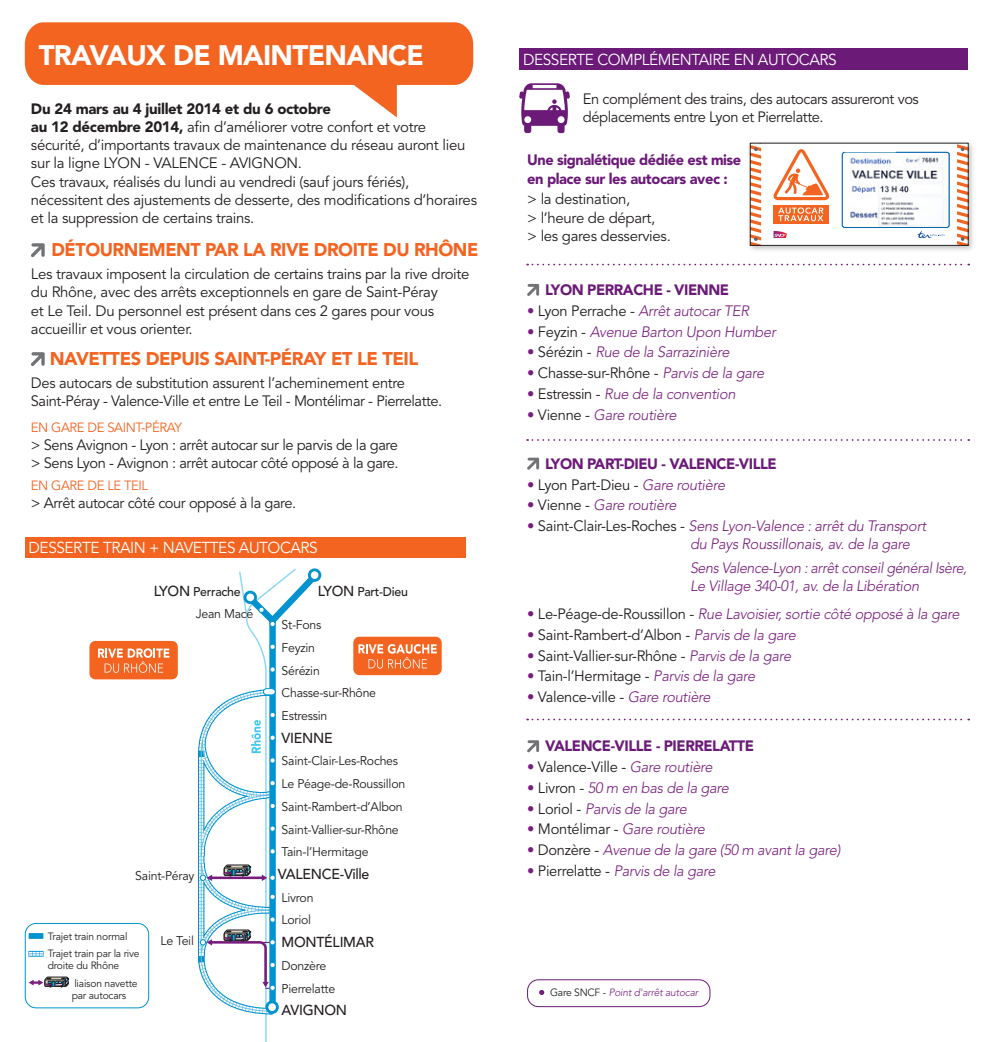
<style>
.page{position:relative;width:993px;height:1042px;background:#fff}
.page>*{position:absolute;margin:0;border:0;box-sizing:border-box;transform-origin:0 0}
.t1{font:900 28px "Avenir";letter-spacing:-.025em;color:#fff}
.t2{font:900 18.2px "Avenir";letter-spacing:-.025em;color:#f36421}
.t3{font:15.75px "Avenir";letter-spacing:-.03em;color:#fff}
.t4{font:15.05px/18.2px "Avenir";letter-spacing:-.02em;color:#231f20}
.t5{font:italic 300 15.05px/18.2px "Avenir";letter-spacing:-.02em;color:#781d7d}
.t6{font:900 15.05px "Avenir";letter-spacing:-.03em;color:#6b1a78}
.t7{font:italic 300 15.05px "Avenir";letter-spacing:-.02em;color:#781d7d;scale:.96 1}
.t8{font:500 14.35px "Avenir";letter-spacing:-.02em;color:#231f20}
.t9{font:13.3px "Avenir";letter-spacing:-.03em;color:#f36421}
.t10{font:12.6px "Avenir";letter-spacing:-.02em;color:#231f20}
.t11{font:500 12.6px "Avenir";letter-spacing:-.02em;color:#231f20}
.t12{font:10.5px "Avenir";letter-spacing:-.02em;color:#231f20}
.t13{font:italic 300 10.5px "Avenir";letter-spacing:-.02em;color:#781d7d}
.s1{font-weight:900}
.s2{font-weight:400;font-style:normal}
.s3{font-weight:400;font-style:normal;color:#231f20}
.s4{color:#781d7d}
.s5{font-weight:300;font-style:italic;color:#781d7d}
.s6{font-size:14.35px}
</style>
<div class="page">
<div style="left:25px;top:537px;width:440px;height:20px;background:#f36421"></div>
<div style="left:519px;top:49px;width:448px;height:21px;background:#6b1a78"></div>
<svg style="left:25px;top:22px;width:448px;height:95px;fill:#f36421"></svg>
<svg style="left:31px;top:243px;width:14px;height:14px"></svg>
<svg style="left:31px;top:352px;width:14px;height:14px"></svg>
<svg style="left:527px;top:284px;width:12px;height:12px"></svg>
<svg style="left:527px;top:458px;width:12px;height:12px"></svg>
<svg style="left:527px;top:740px;width:12px;height:12px"></svg>
<div style="left:89px;top:641px;width:89px;height:38px;background:#f36421;border-radius:6px"></div>
<svg style="left:98px;top:648px;width:71px;height:25px"></svg>
<svg style="left:198px;top:568px;width:123px;height:474px"></svg>
<div style="left:353px;top:637px;width:88px;height:38px;background:#f36421;border-radius:6px"></div>
<svg style="left:358px;top:644px;width:78px;height:24px"></svg>
<svg style="left:519px;top:83px;width:50px;height:50px"></svg>
<div style="left:29px;top:933px;width:14px;height:6px;background:#0093d0"></div>
<svg style="left:29px;top:951px;width:14px;height:5px"></svg>
<div style="left:25px;top:923px;width:124px;height:85px;border:1px solid #0093d0;border-radius:11px"></div>
<svg style="left:29px;top:976px;width:40px;height:12px"></svg>
<div style="left:527px;top:979px;width:183px;height:28px;border:1px solid #6b1a78;border-radius:11px"></div>
<svg style="left:539px;top:990px;width:5px;height:5px"></svg>
<div style="left:746px;top:139px;width:229px;height:114px;background:#231f20;opacity:.3"></div>
<div style="left:750px;top:143px;width:217px;height:102px;background:#fff"></div>
<div style="left:773px;top:205px;width:55px;height:19px;background:#f36421"></div>
<svg style="left:778px;top:207px;width:45px;height:14px"></svg>
<svg style="left:773px;top:149px;width:56px;height:51px"></svg>
<svg style="left:773px;top:231px;width:13px;height:7px"></svg>
<svg style="left:917px;top:227px;width:31px;height:11px"></svg>
<svg style="left:750px;top:145px;width:10px;height:102px"></svg>
<svg style="left:956px;top:143px;width:14px;height:104px"></svg>
<div style="left:749px;top:143px;width:219px;height:103px;border:1px solid #231f20"></div>
<img style="left:841px;top:152px;width:108px;height:75px">
<svg style="left:527px;top:264px;width:441px;height:1px"></svg>
<svg style="left:527px;top:439px;width:441px;height:2px"></svg>
<svg style="left:527px;top:718px;width:441px;height:2px"></svg>
<p class="t1" style="left:39px;top:38px;width:387px">TRAVAUX DE MAINTENANCE</p>
<p class="t3" style="left:523px;top:51px;width:315px">DESSERTE COMPLÉMENTAIRE EN AUTOCARS</p>
<p class="t4" style="left:31px;top:100px;width:436px"><span class="s1">Du 24 mars au 4 juillet 2014 et du 6 octobre<br>au 12 décembre 2014,</span> afin d’améliorer votre confort et votre sécurité, d’importants travaux de maintenance du réseau auront lieu sur la ligne LYON - VALENCE - AVIGNON.</p>
<p class="t4" style="left:31px;top:173px;width:447px">Ces travaux, réalisés du lundi au vendredi (sauf jours fériés), nécessitent des ajustements de desserte, des modifications d’horaires et la suppression de certains trains.</p>
<p class="t2" style="left:51px;top:239px;width:428px">DÉTOURNEMENT PAR LA RIVE DROITE DU RHÔNE</p>
<p class="t4" style="left:31px;top:265px;width:440px">Les travaux imposent la circulation de certains trains par la rive droite du Rhône, avec des arrêts exceptionnels en gare de Saint-Péray<br>et Le Teil. Du personnel est présent dans ces 2 gares pour vous accueillir et vous orienter.</p>
<p class="t2" style="left:50px;top:347px;width:370px">NAVETTES DEPUIS SAINT-PÉRAY ET LE TEIL</p>
<p class="t4" style="left:31px;top:374px;width:413px">Des autocars de substitution assurent l’acheminement entre<br>Saint-Péray - Valence-Ville et entre Le Teil - Montélimar - Pierrelatte.</p>
<p class="t9" style="left:31px;top:419px;width:152px">EN GARE DE SAINT-PÉRAY</p>
<p class="t4" style="left:31px;top:436px;width:368px">&gt; Sens Avignon - Lyon : arrêt autocar sur le parvis de la gare</p>
<p class="t4" style="left:31px;top:454px;width:369px">&gt; Sens Lyon - Avignon : arrêt autocar côté opposé à la gare.</p>
<p class="t9" style="left:31px;top:478px;width:119px">EN GARE DE LE TEIL</p>
<p class="t4" style="left:31px;top:494px;width:267px">&gt; Arrêt autocar côté cour opposé à la gare.</p>
<p class="t4" style="left:582px;top:90px;width:337px">En complément des trains, des autocars assureront vos déplacements entre Lyon et Pierrelatte.</p>
<p class="t6" style="left:527px;top:151px;width:215px">Une signalétique dédiée est mise</p>
<p class="t6" style="left:527px;top:169px;width:202px">en place sur les autocars avec :</p>
<p class="t4" style="left:527px;top:190px;width:105px">&gt; la destination,</p>
<p class="t4" style="left:527px;top:209px;width:130px">&gt; l’heure de départ,</p>
<p class="t4" style="left:527px;top:227px;width:145px">&gt; les gares desservies.</p>
<p class="t6" style="left:545px;top:281px;width:185px">LYON PERRACHE - VIENNE</p>
<p class="t5" style="left:527px;top:301px;width:223px"><span class="s2">•</span> <span class="s3">Lyon Perrache -</span> Arrêt autocar TER</p>
<p class="t5" style="left:527px;top:322px;width:250px"><span class="s2">•</span> <span class="s3">Feyzin -</span> Avenue Barton Upon Humber</p>
<p class="t5" style="left:527px;top:343px;width:204px"><span class="s2">•</span> <span class="s3">Sérézin -</span> Rue de la Sarrazinière</p>
<p class="t4" style="left:527px;top:364px;width:238px"><span class="s4">•</span> Chasse-sur-Rhône - <span class="s5">Parvis de la gare</span></p>
<p class="t5" style="left:527px;top:385px;width:210px"><span class="s2">•</span> <span class="s3">Estressin -</span> Rue de la convention</p>
<p class="t5" style="left:527px;top:405px;width:151px"><span class="s2">•</span> <span class="s3">Vienne -</span> Gare routière</p>
<p class="t6" style="left:545px;top:454px;width:233px">LYON PART-DIEU - VALENCE-VILLE</p>
<p class="t4" style="left:527px;top:476px;width:199px"><span class="s4">•</span> Lyon Part-Dieu - <span class="s5">Gare routière</span></p>
<p class="t5" style="left:527px;top:496px;width:151px"><span class="s2">•</span> <span class="s3">Vienne -</span> Gare routière</p>
<p class="t5" style="left:689px;top:517px;width:238px;text-indent:-163px"><span class="s2">•</span> <span class="s3">Saint-Clair-Les-Roches -</span> Sens Lyon-Valence : arrêt du Transport du Pays Roussillonais, av. de la gare</p>
<p class="t7" style="left:689px;top:558px;width:290px">Sens Valence-Lyon : arrêt conseil général Isère,</p>
<p class="t5" style="left:689px;top:577px;width:231px">Le Village 340-01, av. de la Libération</p>
<p class="t5" style="left:527px;top:605px;width:434px"><span class="s2">•</span> <span class="s3">Le-Péage-de-Roussillon -</span> Rue Lavoisier, sortie côté opposé à la gare</p>
<p class="t4" style="left:527px;top:626px;width:270px"><span class="s4">•</span> Saint-Rambert-d’Albon - <span class="s5">Parvis de la gare</span></p>
<p class="t4" style="left:527px;top:647px;width:265px"><span class="s4">•</span> Saint-Vallier-sur-Rhône - <span class="s5">Parvis de la gare</span></p>
<p class="t4" style="left:527px;top:667px;width:229px"><span class="s4">•</span> Tain-l’Hermitage - <span class="s5">Parvis de la gare</span></p>
<p class="t4" style="left:527px;top:688px;width:185px"><span class="s4">•</span> Valence-ville - <span class="s5">Gare routière</span></p>
<p class="t6" style="left:545px;top:737px;width:210px">VALENCE-VILLE - PIERRELATTE</p>
<p class="t4" style="left:527px;top:758px;width:187px"><span class="s4">•</span> Valence-Ville - <span class="s5">Gare routière</span></p>
<p class="t5" style="left:527px;top:778px;width:203px"><span class="s2">•</span> <span class="s3">Livron -</span> 50 m en bas de la gare</p>
<p class="t5" style="left:527px;top:799px;width:161px"><span class="s2">•</span> <span class="s3">Loriol -</span> Parvis de la gare</p>
<p class="t5" style="left:527px;top:820px;width:179px"><span class="s2">•</span> <span class="s3">Montélimar -</span> Gare routière</p>
<p class="t5" style="left:527px;top:841px;width:315px"><span class="s2">•</span> <span class="s3">Donzère -</span> Avenue de la gare (50 m avant la gare)</p>
<p class="t5" style="left:527px;top:861px;width:190px"><span class="s2">•</span> <span class="s3">Pierrelatte -</span> Parvis de la gare</p>
<p class="t3" style="left:29px;top:538px;width:290px">DESSERTE TRAIN + NAVETTES AUTOCARS</p>
<p class="t11" style="left:154px;top:584px;width:88px"><span class="s6">LYON</span> Perrache</p>
<p class="t10" style="left:196px;top:606px;width:59px">Jean Macé</p>
<p class="t11" style="left:318px;top:585px;width:91px"><span class="s6">LYON</span> Part-Dieu</p>
<p class="t10" style="left:281px;top:617px;width:41px">St-Fons</p>
<p class="t10" style="left:281px;top:640px;width:35px">Feyzin</p>
<p class="t10" style="left:281px;top:663px;width:40px">Sérézin</p>
<p class="t10" style="left:281px;top:685px;width:96px">Chasse-sur-Rhône</p>
<p class="t10" style="left:281px;top:708px;width:47px">Estressin</p>
<p class="t8" style="left:281px;top:729px;width:52px">VIENNE</p>
<p class="t10" style="left:281px;top:754px;width:118px">Saint-Clair-Les-Roches</p>
<p class="t10" style="left:281px;top:776px;width:125px">Le Péage-de-Roussillon</p>
<p class="t10" style="left:281px;top:799px;width:122px">Saint-Rambert-d’Albon</p>
<p class="t10" style="left:281px;top:822px;width:119px">Saint-Vallier-sur-Rhône</p>
<p class="t10" style="left:281px;top:845px;width:88px">Tain-l’Hermitage</p>
<p class="t8" style="left:278px;top:866px;width:93px">VALENCE-Ville</p>
<p class="t10" style="left:281px;top:890px;width:33px">Livron</p>
<p class="t10" style="left:281px;top:913px;width:31px">Loriol</p>
<p class="t8" style="left:281px;top:934px;width:94px">MONTÉLIMAR</p>
<p class="t10" style="left:281px;top:958px;width:46px">Donzère</p>
<p class="t10" style="left:281px;top:981px;width:55px">Pierrelatte</p>
<p class="t8" style="left:281px;top:1002px;width:67px">AVIGNON</p>
<p class="t10" style="left:135px;top:868px;width:61px">Saint-Péray</p>
<p class="t12" style="left:48px;top:930px;width:81px">Trajet train normal</p>
<p class="t12" style="left:48px;top:947px;width:93px">Trajet train par la rive</p>
<p class="t12" style="left:48px;top:959px;width:73px">droite du Rhône</p>
<p class="t12" style="left:74px;top:977px;width:65px">liaison navette</p>
<p class="t12" style="left:72px;top:989px;width:56px">par autocars</p>
<p class="t10" style="left:160px;top:933px;width:35px">Le Teil</p>
<p class="t13" style="left:550px;top:986px;width:150px"><span class="s3">Gare SNCF -</span> Point d'arrêt autocar</p>
</div>
